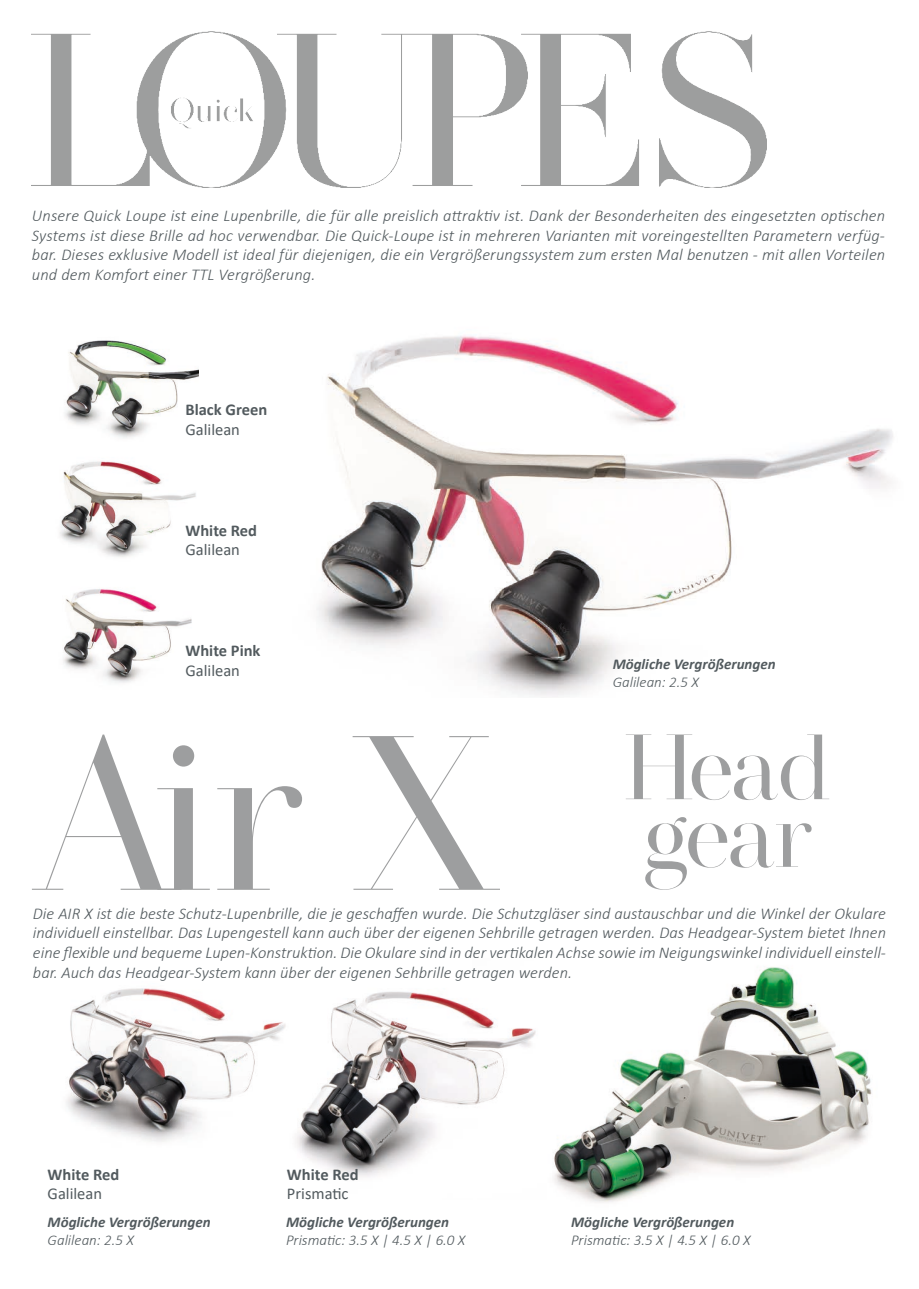
<style>
.page{position:relative;width:919px;height:1289px;background:#fff}
.page>*{position:absolute;margin:0;border:0;box-sizing:border-box;transform-origin:0 0}
.t1{font:italic 300 16.5px/19.8px "Calibri";color:#525a5e;text-align:justify}
.t2{font:700 16.5px "Calibri";color:#525a5e}
.t3{font:16.5px "Calibri";color:#525a5e}
.t4{font:italic 700 15px "Calibri";color:#525a5e}
.t5{font:italic 300 15px "Calibri";color:#525a5e}
</style>
<div class="page">
<img style="left:554px;top:967px;width:318px;height:236px">
<img style="left:32px;top:32px;width:734px;height:155px">
<img style="left:198px;top:335px;width:695px;height:362px">
<img style="left:65px;top:340px;width:133px;height:98px">
<img style="left:63px;top:563px;width:142px;height:134px">
<img style="left:60px;top:461px;width:136px;height:96px">
<svg style="left:32px;top:734px;width:178px;height:155px"></svg>
<svg style="left:217px;top:786px;width:85px;height:103px"></svg>
<svg style="left:352px;top:736px;width:148px;height:153px"></svg>
<img style="left:66px;top:988px;width:220px;height:154px">
<svg style="left:626px;top:734px;width:203px;height:66px"></svg>
<svg style="left:645px;top:817px;width:166px;height:72px"></svg>
<img style="left:296px;top:992px;width:240px;height:185px">
<p class="t1" style="left:32px;top:205px;width:854px">Unsere Quick Loupe ist eine Lupenbrille, die für alle preislich attraktiv ist. Dank der Besonderheiten des eingesetzten optischen Systems ist diese Brille ad hoc verwendbar. Die Quick-Loupe ist in mehreren Varianten mit voreingestellten Parametern verfüg&shy;bar. Dieses exklusive Modell ist ideal für diejenigen, die ein Vergrößerungssystem zum ersten Mal benutzen - mit allen Vorteilen und dem Komfort einer TTL Vergrößerung.</p>
<p class="t2" style="left:185px;top:398px;width:83px">Black Green</p>
<p class="t3" style="left:185px;top:418px;width:56px">Galilean</p>
<p class="t2" style="left:185px;top:518px;width:73px">White Red</p>
<p class="t3" style="left:185px;top:538px;width:56px">Galilean</p>
<p class="t2" style="left:185px;top:638px;width:77px">White Pink</p>
<p class="t3" style="left:185px;top:658px;width:56px">Galilean</p>
<p class="t4" style="left:612px;top:654px;width:164px">Mögliche Vergrößerungen</p>
<p class="t5" style="left:612px;top:673px;width:88px">Galilean: 2.5 X</p>
<p class="t1" style="left:33px;top:903px;width:854px">Die AIR X ist die beste Schutz-Lupenbrille, die je geschaffen wurde. Die Schutzgläser sind austauschbar und die Winkel der Okulare individuell einstellbar. Das Lupengestell kann auch über der eigenen Sehbrille getragen werden. Das Headgear-System bietet Ihnen eine flexible und bequeme Lupen-Konstruktion. Die Okulare sind in der vertikalen Achse sowie im Neigungswinkel individuell einstell&shy;bar. Auch das Headgear-System kann über der eigenen Sehbrille getragen werden.</p>
<p class="t2" style="left:48px;top:1162px;width:73px">White Red</p>
<p class="t3" style="left:48px;top:1182px;width:56px">Galilean</p>
<p class="t4" style="left:48px;top:1211px;width:164px">Mögliche Vergrößerungen</p>
<p class="t5" style="left:48px;top:1230px;width:88px">Galilean: 2.5 X</p>
<p class="t2" style="left:287px;top:1162px;width:73px">White Red</p>
<p class="t3" style="left:287px;top:1182px;width:63px">Prismatic</p>
<p class="t4" style="left:286px;top:1211px;width:164px">Mögliche Vergrößerungen</p>
<p class="t5" style="left:286px;top:1230px;width:181px">Prismatic: 3.5 X | 4.5 X | 6.0 X</p>
<p class="t4" style="left:571px;top:1211px;width:164px">Mögliche Vergrößerungen</p>
<p class="t5" style="left:571px;top:1230px;width:181px">Prismatic: 3.5 X | 4.5 X | 6.0 X</p>
</div>
